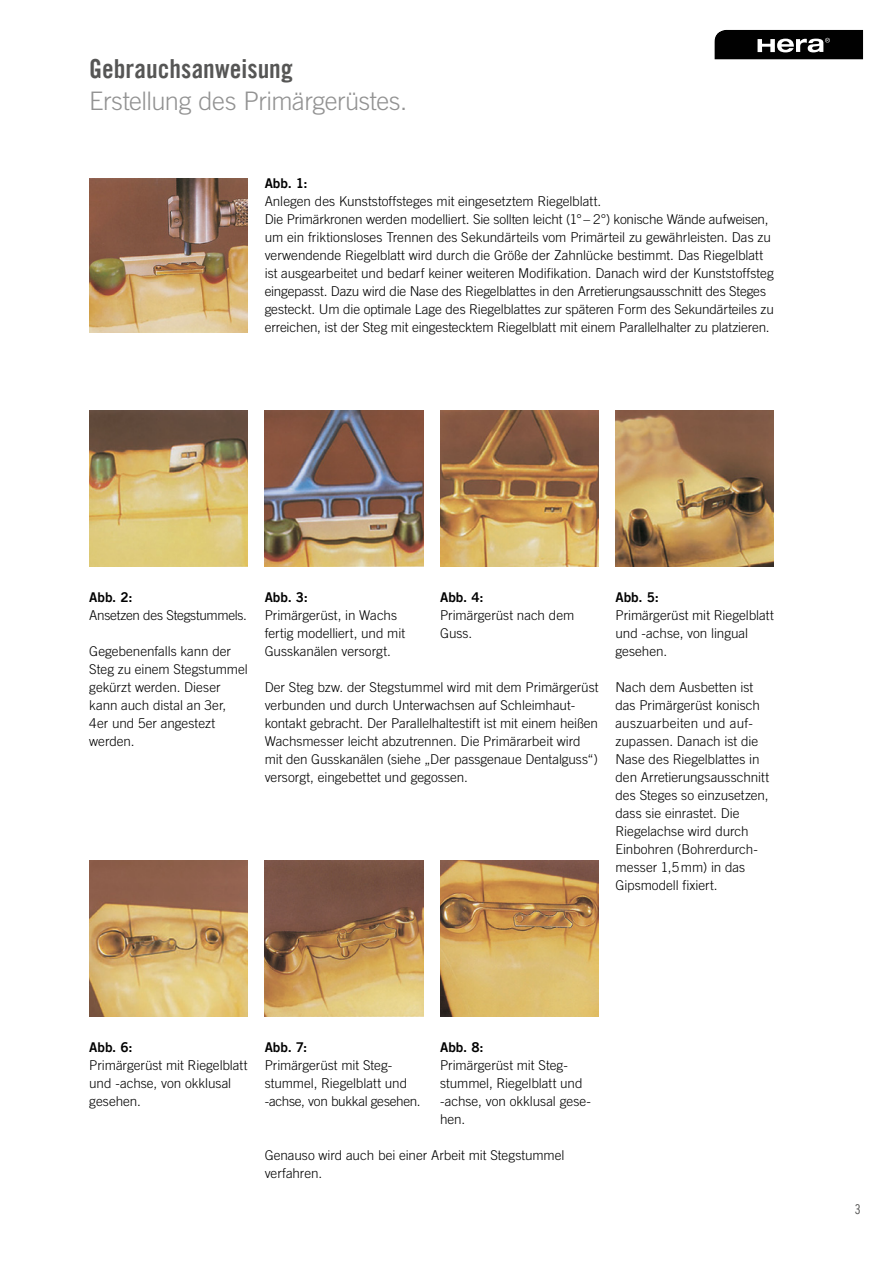
<style>
.page{position:relative;width:893px;height:1263px;background:#fff}
.page>*{position:absolute;margin:0;border:0;box-sizing:border-box;transform-origin:0 0}
.t1{font:26.25px "Trade Gothic LT Com Bd Cn 20";color:#565655}
.t2{font:300 25.5px "Trade Gothic LT Com";letter-spacing:-.015em;color:#929292}
.t3{font:300 13.5px/18px "Trade Gothic LT Com";letter-spacing:-.005em;color:#000}
.t4{font:13.5px "Trade Gothic LT Com Bd 2";color:#000}
.t5{font:13.5px "Trade Gothic LT Com Cn 18";color:#565655}
</style>
<div class="page">
<img style="left:89px;top:179px;width:159px;height:153px">
<img style="left:89px;top:410px;width:159px;height:156px">
<img style="left:265px;top:410px;width:158px;height:156px">
<img style="left:89px;top:860px;width:159px;height:156px">
<img style="left:440px;top:410px;width:158px;height:156px">
<img style="left:265px;top:860px;width:158px;height:156px">
<img style="left:440px;top:860px;width:158px;height:156px">
<img style="left:615px;top:410px;width:159px;height:156px">
<svg style="left:714px;top:30px;width:149px;height:30px;background:#262626"></svg>
<h1 class="t1" style="left:89px;top:53px;width:205px">Gebrauchsanweisung</h1>
<h2 class="t2" style="left:89px;top:86px;width:319px">Erstellung des Primärgerüstes.</h2>
<p class="t4" style="left:265px;top:175px;width:44px">Abb. 1:</p>
<p class="t3" style="left:265px;top:192px;width:511px">Anlegen des Kunststoffsteges mit eingesetztem Riegelblatt.<br>Die Primärkronen werden modelliert. Sie sollten leicht (1°– 2°) konische Wände aufweisen, um ein friktionsloses Trennen des Sekundärteils vom Primärteil zu gewährleisten. Das zu verwendende Riegelblatt wird durch die Größe der Zahnlücke bestimmt. Das Riegelblatt ist ausgearbeitet und bedarf keiner weiteren Modifikation. Danach wird der Kunststoffsteg eingepasst. Dazu wird die Nase des Riegelblattes in den Arretierungsausschnitt des Steges gesteckt. Um die optimale Lage des Riegelblattes zur späteren Form des Sekundärteiles zu erreichen, ist der Steg mit eingestecktem Riegelblatt mit einem Parallelhalter zu platzieren.</p>
<p class="t4" style="left:89px;top:589px;width:45px">Abb. 2:</p>
<p class="t3" style="left:89px;top:606px;width:159px">Ansetzen des Stegstummels.</p>
<p class="t3" style="left:89px;top:642px;width:160px">Gegebenenfalls kann der<br>Steg zu einem Stegstummel gekürzt werden. Dieser kann auch distal an 3er,<br>4er und 5er angestezt werden.</p>
<p class="t4" style="left:265px;top:589px;width:45px">Abb. 3:</p>
<p class="t3" style="left:265px;top:606px;width:142px">Primärgerüst, in Wachs fertig modelliert, und mit<br>Gusskanälen versorgt.</p>
<p class="t4" style="left:440px;top:589px;width:45px">Abb. 4:</p>
<p class="t3" style="left:440px;top:606px;width:136px">Primärgerüst nach dem<br>Guss.</p>
<p class="t3" style="left:265px;top:678px;width:335px">Der Steg bzw. der Stegstummel wird mit dem Primärgerüst verbunden und durch Unterwachsen auf Schleimhaut&shy;kontakt gebracht. Der Parallelhaltestift ist mit einem heißen Wachsmesser leicht abzutrennen. Die Primärarbeit wird mit den Gusskanälen (siehe „Der passgenaue Dentalguss“) versorgt, eingebettet und gegossen.</p>
<p class="t4" style="left:615px;top:589px;width:45px">Abb. 5:</p>
<p class="t3" style="left:615px;top:606px;width:160px">Primärgerüst mit Riegelblatt und -achse, von lingual gesehen.</p>
<p class="t3" style="left:615px;top:678px;width:155px">Nach dem Ausbetten ist das Primärgerüst konisch auszuarbeiten und auf&shy;zupassen. Danach ist die<br>Nase des Riegelblattes in den Arretierungsausschnitt des Steges so einzusetzen, dass sie einrastet. Die<br>Riegelachse wird durch<br>Einbohren (Bohrerdurch&shy;messer 1,5mm) in das<br>Gipsmodell fixiert.</p>
<p class="t4" style="left:89px;top:1039px;width:45px">Abb. 6:</p>
<p class="t3" style="left:89px;top:1056px;width:160px">Primärgerüst mit Riegelblatt und -achse, von okklusal gesehen.</p>
<p class="t4" style="left:265px;top:1039px;width:44px">Abb. 7:</p>
<p class="t3" style="left:265px;top:1056px;width:158px">Primärgerüst mit Steg&shy;stummel, Riegelblatt und -achse, von bukkal gesehen.</p>
<p class="t4" style="left:440px;top:1039px;width:45px">Abb. 8:</p>
<p class="t3" style="left:440px;top:1056px;width:152px">Primärgerüst mit Steg&shy;stummel, Riegelblatt und -achse, von okklusal gese&shy;hen.</p>
<p class="t3" style="left:265px;top:1146px;width:301px">Genauso wird auch bei einer Arbeit mit Stegstummel verfahren.</p>
<p class="t5" style="left:855px;top:1201px;width:7px">3</p>
</div>
